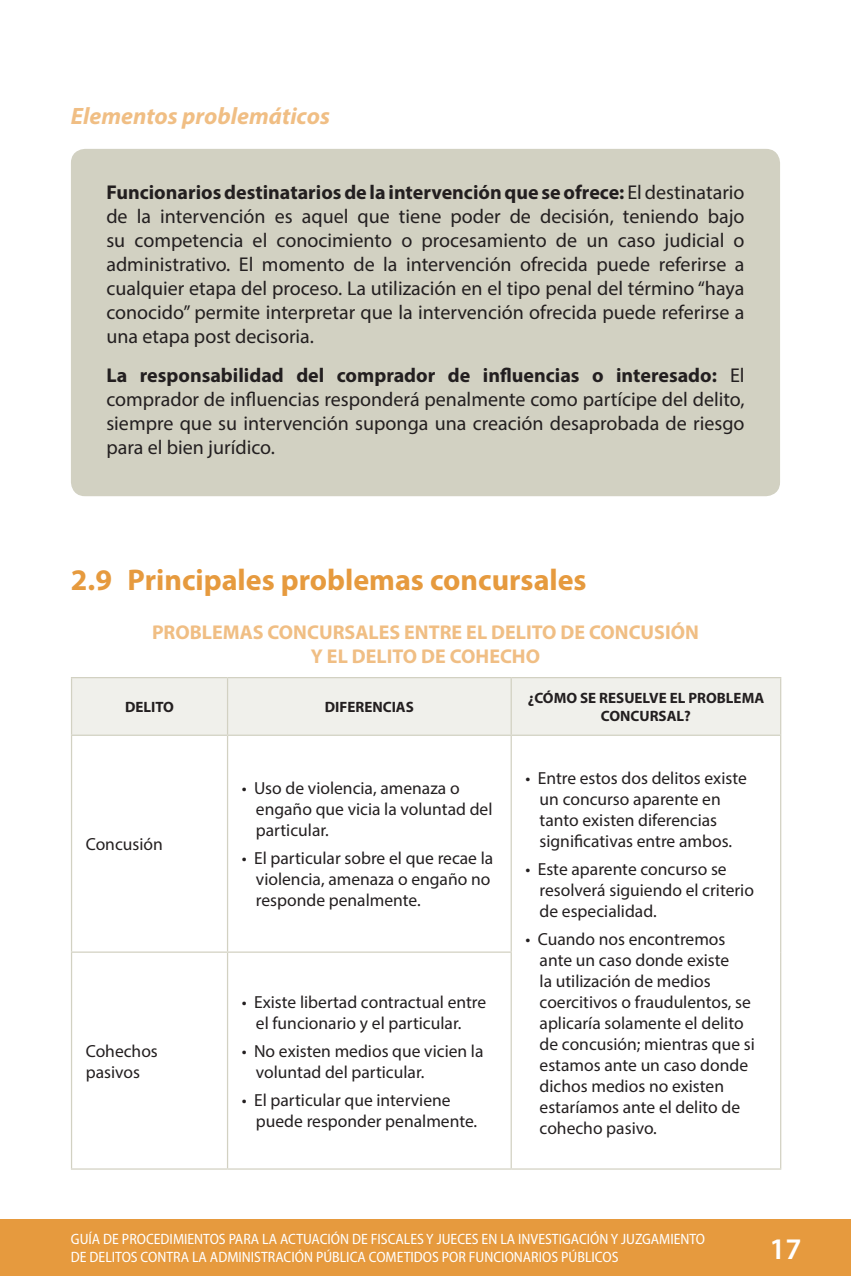
<style>
.page{position:relative;width:851px;height:1276px;background:#fff}
.page>*{position:absolute;margin:0;border:0;box-sizing:border-box;transform-origin:0 0}
.subtitulo01{font:700 30px "Myriad Pro";color:#e69a3e}
.t1{font:600 30px "Myriad Pro";color:#fff}
.subtitulo03{font:italic 700 23.75px "Myriad Pro";color:#f0be84}
.cuerpo{font:20px/24px "Myriad Pro";color:#231f20;text-align:justify}
.subtitulo04{font:700 20px "Myriad Pro";color:#f0be84}
.cuadro_texto02_tab{font:17.5px/21px "Myriad Pro";color:#231f20}
.cuadro_texto02{font:17.5px/21px "Myriad Pro";color:#231f20}
.t2{font:semi-condensed 15px/18px "Myriad Pro";color:#fff}
.cuadro_texto03{font:700 15px/18px "Myriad Pro";color:#231f20;text-align:center}
.s1{font-weight:700}
</style>
<div class="page">
<div style="left:0;top:1219px;width:850px;height:57px;background:#e69a3e"></div>
<div style="left:71px;top:149px;width:709px;height:347px;background:#d2d1c2;border-radius:14px"></div>
<div style="left:72px;top:678px;width:708px;height:56px;background:#f0f0eb"></div>
<hr style="left:227px;top:678px;width:1px;height:56px;background:#d2d1c2">
<hr style="left:510px;top:678px;width:1px;height:56px;background:#d2d1c2">
<hr style="left:71px;top:736px;width:1px;height:215px;background:#d2d1c2">
<hr style="left:227px;top:736px;width:1px;height:215px;background:#d2d1c2">
<hr style="left:510px;top:736px;width:1px;height:215px;background:#d2d1c2">
<hr style="left:780px;top:736px;width:1px;height:216px;background:#d2d1c2">
<hr style="left:71px;top:951px;width:156px;height:1px;background:#d2d1c2">
<hr style="left:71px;top:952px;width:1px;height:216px;background:#d2d1c2">
<hr style="left:227px;top:951px;width:284px;height:1px;background:#d2d1c2">
<hr style="left:227px;top:952px;width:1px;height:216px;background:#d2d1c2">
<hr style="left:510px;top:952px;width:1px;height:216px;background:#d2d1c2">
<hr style="left:780px;top:952px;width:1px;height:216px;background:#d2d1c2">
<hr style="left:71px;top:1168px;width:156px;height:1px;background:#d2d1c2">
<hr style="left:227px;top:1168px;width:284px;height:1px;background:#d2d1c2">
<hr style="left:511px;top:1168px;width:270px;height:1px;background:#d2d1c2">
<hr style="left:71px;top:677px;width:156px;height:1px;background:#d2d1c2">
<hr style="left:71px;top:678px;width:1px;height:56px;background:#d2d1c2">
<hr style="left:227px;top:677px;width:284px;height:1px;background:#d2d1c2">
<hr style="left:511px;top:677px;width:270px;height:1px;background:#d2d1c2">
<hr style="left:780px;top:678px;width:1px;height:56px;background:#d2d1c2">
<hr style="left:71px;top:734px;width:156px;height:2px;background:#d2d1c2">
<hr style="left:227px;top:734px;width:284px;height:2px;background:#d2d1c2">
<hr style="left:511px;top:734px;width:270px;height:2px;background:#d2d1c2">
<p class="subtitulo03" style="left:71px;top:101px;width:260px">Elementos problemáticos</p>
<p class="cuerpo" style="left:106px;top:180px;width:639px"><span class="s1">Funcionarios destinatarios de la intervención que se ofrece:</span> El destinatario de la intervención es aquel que tiene poder de decisión, teniendo bajo su competencia el conocimiento o procesamiento de un caso judicial o administrativo. El momento de la intervención ofrecida puede referirse a cualquier etapa del proceso. La utilización en el tipo penal del término “haya conocido” permite interpretar que la intervención ofrecida puede referirse a una etapa post decisoria.</p>
<p class="cuerpo" style="left:106px;top:362px;width:639px"><span class="s1">La responsabilidad del comprador de influencias o interesado:</span> El comprador de influencias responderá penalmente como partícipe del delito, siempre que su intervención suponga una creación desaprobada de riesgo para el bien jurídico.</p>
<p class="subtitulo01" style="left:71px;top:560px;width:517px">2.9 Principales problemas concursales</p>
<p class="subtitulo04" style="left:152px;top:619px;width:548px">PROBLEMAS CONCURSALES ENTRE EL DELITO DE CONCUSIÓN</p>
<p class="subtitulo04" style="left:311px;top:643px;width:231px">Y EL DELITO DE COHECHO</p>
<p class="cuadro_texto03" style="left:125px;top:697px;width:50px">DELITO</p>
<p class="cuadro_texto03" style="left:325px;top:697px;width:91px">DIFERENCIAS</p>
<p class="cuadro_texto03" style="left:527px;top:688px;width:238px">¿CÓMO SE RESUELVE EL PROBLEMA<br>CONCURSAL?</p>
<p class="cuadro_texto02" style="left:86px;top:833px;width:79px">Concusión</p>
<p class="cuadro_texto02" style="left:86px;top:1040px;width:74px">Cohechos pasivos</p>
<p class="cuadro_texto02_tab" style="left:256px;top:777px;width:238px;text-indent:-14px">• Uso de violencia, amenaza o engaño que vicia la voluntad del particular.</p>
<p class="cuadro_texto02_tab" style="left:256px;top:847px;width:239px;text-indent:-14px">• El particular sobre el que recae la violencia, amenaza o engaño no responde penalmente.</p>
<p class="cuadro_texto02_tab" style="left:256px;top:991px;width:232px;text-indent:-14px">• Existe libertad contractual entre el funcionario y el particular.</p>
<p class="cuadro_texto02_tab" style="left:256px;top:1040px;width:229px;text-indent:-14px">• No existen medios que vicien la voluntad del particular.</p>
<p class="cuadro_texto02_tab" style="left:256px;top:1089px;width:223px;text-indent:-14px">• El particular que interviene puede responder penalmente.</p>
<p class="cuadro_texto02_tab" style="left:539px;top:767px;width:209px;text-indent:-14px">• Entre estos dos delitos existe un concurso aparente en tanto existen diferencias significativas entre ambos.</p>
<p class="cuadro_texto02_tab" style="left:539px;top:858px;width:216px;text-indent:-14px">• Este aparente concurso se resolverá siguiendo el criterio de especialidad.</p>
<p class="cuadro_texto02_tab" style="left:539px;top:928px;width:217px;text-indent:-14px">• Cuando nos encontremos ante un caso donde existe<br>la utilización de medios coercitivos o fraudulentos, se aplicaría solamente el delito de concusión; mientras que si estamos ante un caso donde dichos medios no existen estaríamos ante el delito de cohecho pasivo.</p>
<p class="t2" style="left:71px;top:1230px;width:635px">GUÍA DE PROCEDIMIENTOS PARA LA ACTUACIÓN DE FISCALES Y JUECES EN LA INVESTIGACIÓN Y JUZGAMIENTO<br>DE DELITOS CONTRA LA ADMINISTRACIÓN PÚBLICA COMETIDOS POR FUNCIONARIOS PÚBLICOS</p>
<h1 class="t1" style="left:769px;top:1229px;width:34px">17</h1>
</div>
